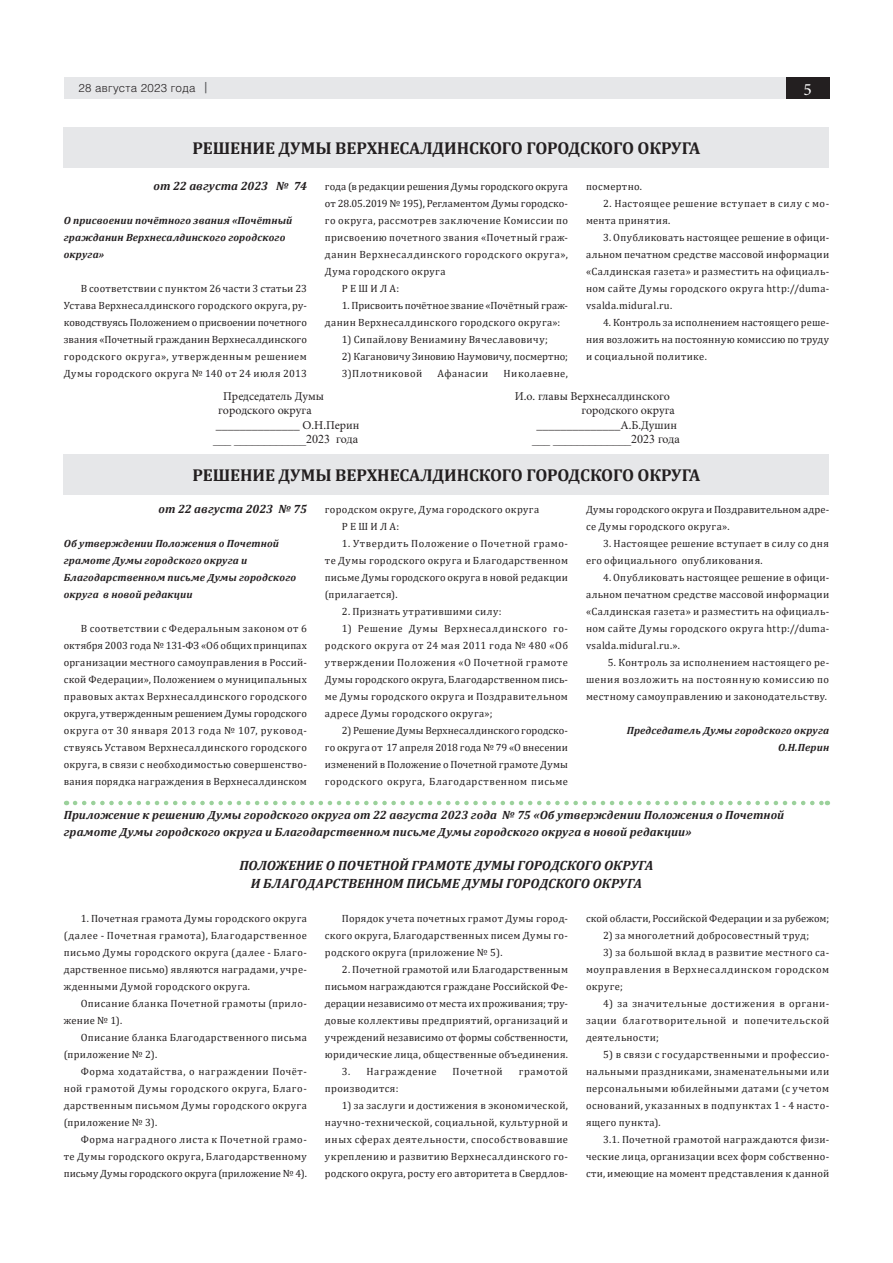
<style>
.page{position:relative;width:893px;height:1263px;background:#fff}
.page>*{position:absolute;margin:0;border:0;box-sizing:border-box;transform-origin:0 0}
.t1{font:700 17.25px "Cambria";letter-spacing:-.005em;color:#231f20}
.t2{font:17.25px "Minion Pro";color:#fff}
.заг_прилож{font:italic 700 13.5px "Cambria";letter-spacing:.005em;color:#231f20}
.прилож_подзаг{font:italic 700 12px "Cambria";letter-spacing:.01em;color:#231f20}
.t3{font:12px "Minion Pro";color:#231f20}
.ConsPlusNormal{font:12px "Times New Roman";color:#231f20}
.От{font:italic 700 12px "Cambria";letter-spacing:.005em;color:#231f20}
.t4{font:300 11.55px "Helios";letter-spacing:.02em;color:#231f20}
.тело_7{font:10.5px/17px "Cambria";letter-spacing:.03em;color:#231f20;text-align:justify}
.суть_постановл{font:italic 700 10.5px/17px "Cambria";letter-spacing:.015em;color:#231f20}
.тело_7-2{font:10.5px "Cambria";color:#231f20}
.подпись{font:italic 700 10.5px/17px "Cambria";letter-spacing:.015em;color:#231f20;text-align:right}
.тело_7-3{font:10.5px "Cambria";letter-spacing:.05em;color:#231f20}
.тело_7-4{font:10.5px "Cambria";letter-spacing:.055em;color:#231f20}
.s1{font-family:"Franklin Gothic";font-weight:400;font-size:13.5px;color:#57585a}
</style>
<div class="page">
<div style="left:64px;top:77px;width:722px;height:22px;background:#e6e7e9"></div>
<div style="left:786px;top:77px;width:43px;height:22px;background:#231f20"></div>
<div style="left:64px;top:128px;width:765px;height:40px;background:#e6e7e9"></div>
<div style="left:64px;top:454px;width:765px;height:40px;background:#e6e7e9"></div>
<svg style="left:75px;top:801px;width:753px;height:4px"></svg>
<p class="t4" style="left:79px;top:81px;width:132px">28 августа 2023 года <span class="s1">|</span></p>
<h1 class="t2" style="left:803px;top:77px;width:10px">5</h1>
<p class="t1" style="left:192px;top:136px;width:510px">РЕШЕНИЕ ДУМЫ ВЕРХНЕСАЛДИНСКОГО ГОРОДСКОГО ОКРУГА</p>
<p class="От" style="left:153px;top:177px;width:155px">от 22 августа 2023 № 74</p>
<p class="суть_постановл" style="left:64px;top:212px;width:230px">О присвоении почётного звания «Почётный гражданин Верхнесалдинского городского округа»</p>
<p class="тело_7" style="left:64px;top:280px;width:245px;text-indent:17px">В соответствии с пунктом 26 части 3 статьи 23<br>Устава Верхнесалдинского городского округа, ру&shy;ководствуясь Положением о присвоении почетного звания «Почетный гражданин Верхнесалдинского городского округа», утвержденным решением Думы городского округа № 140 от 24 июля 2013</p>
<p class="тело_7" style="left:325px;top:178px;width:245px">года (в редакции решения Думы городского округа от 28.05.2019 № 195), Регламентом Думы городско&shy;го округа, рассмотрев заключение Комиссии по присвоению почетного звания «Почетный граж&shy;данин Верхнесалдинского городского округа», Дума городского округа</p>
<p class="тело_7" style="left:342px;top:280px;width:59px">Р Е Ш И Л А:</p>
<p class="тело_7" style="left:325px;top:297px;width:245px;text-indent:17px">1. Присвоить почётное звание «Почётный граж&shy;данин Верхнесалдинского городского округа»:</p>
<p class="тело_7" style="left:342px;top:331px;width:207px">1) Сипайлову Вениамину Вячеславовичу;</p>
<p class="тело_7-2" style="left:342px;top:350px;width:228px">2) Кагановичу Зиновию Наумовичу, посмертно;</p>
<p class="тело_7-3" style="left:342px;top:367px;width:82px">3)Плотниковой</p>
<p class="тело_7-3" style="left:437px;top:367px;width:52px">Афанасии</p>
<p class="тело_7" style="left:504px;top:365px;width:66px">Николаевне,</p>
<p class="тело_7" style="left:586px;top:178px;width:57px">посмертно.</p>
<p class="тело_7" style="left:586px;top:195px;width:245px;text-indent:17px">2. Настоящее решение вступает в силу с мо&shy;мента принятия.</p>
<p class="тело_7" style="left:586px;top:229px;width:245px;text-indent:17px">3. Опубликовать настоящее решение в офици&shy;альном печатном средстве массовой информации «Салдинская газета» и разместить на официаль&shy;ном сайте Думы городского округа http://duma&shy;vsalda.midural.ru.</p>
<p class="тело_7" style="left:586px;top:314px;width:245px;text-indent:17px">4. Контроль за исполнением настоящего реше&shy;ния возложить на постоянную комиссию по труду и социальной политике.</p>
<p class="t3" style="left:223px;top:388px;width:102px">Председатель Думы</p>
<p class="t3" style="left:515px;top:388px;width:157px">И.о. главы Верхнесалдинского</p>
<p class="t3" style="left:218px;top:402px;width:95px">городского округа</p>
<p class="t3" style="left:581px;top:402px;width:95px">городского округа</p>
<p class="t3" style="left:216px;top:417px;width:145px">______________ О.Н.Перин</p>
<p class="t3" style="left:536px;top:417px;width:142px">______________А.Б.Душин</p>
<p class="ConsPlusNormal" style="left:213px;top:431px;width:146px">___ ____________2023 года</p>
<p class="ConsPlusNormal" style="left:532px;top:431px;width:149px">___ _____________2023 года</p>
<p class="t1" style="left:192px;top:463px;width:510px">РЕШЕНИЕ ДУМЫ ВЕРХНЕСАЛДИНСКОГО ГОРОДСКОГО ОКРУГА</p>
<p class="От" style="left:158px;top:501px;width:150px">от 22 августа 2023 № 75</p>
<p class="суть_постановл" style="left:64px;top:535px;width:234px">Об утверждении Положения о Почетной грамоте Думы городского округа и Благодарственном письме Думы городского округа в новой редакции</p>
<p class="тело_7" style="left:64px;top:620px;width:245px;text-indent:17px">В соответствии с Федеральным законом от 6 октября 2003 года № 131-ФЗ «Об общих принципах организации местного самоуправления в Россий&shy;ской Федерации», Положением о муниципальных правовых актах Верхнесалдинского городского округа, утвержденным решением Думы городского округа от 30 января 2013 года № 107, руковод&shy;ствуясь Уставом Верхнесалдинского городского округа, в связи с необходимостью совершенство&shy;вания порядка награждения в Верхнесалдинском</p>
<p class="тело_7" style="left:325px;top:501px;width:216px">городском округе, Дума городского округа</p>
<p class="тело_7" style="left:342px;top:518px;width:59px">Р Е Ш И Л А:</p>
<p class="тело_7" style="left:325px;top:535px;width:245px;text-indent:17px">1. Утвердить Положение о Почетной грамо&shy;те Думы городского округа и Благодарственном письме Думы городского округа в новой редакции (прилагается).</p>
<p class="тело_7" style="left:342px;top:603px;width:161px">2. Признать утратившими силу:</p>
<p class="тело_7" style="left:325px;top:620px;width:245px;text-indent:17px">1) Решение Думы Верхнесалдинского го&shy;родского округа от 24 мая 2011 года № 480 «Об утверждении Положения «О Почетной грамоте Думы городского округа, Благодарственном пись&shy;ме Думы городского округа и Поздравительном адресе Думы городского округа»;</p>
<p class="тело_7" style="left:325px;top:722px;width:245px;text-indent:17px">2) Решение Думы Верхнесалдинского городско&shy;го округа от 17 апреля 2018 года № 79 «О внесении изменений в Положение о Почетной грамоте Думы городского округа, Благодарственном письме</p>
<p class="тело_7" style="left:586px;top:501px;width:245px">Думы городского округа и Поздравительном адре&shy;се Думы городского округа».</p>
<p class="тело_7" style="left:586px;top:535px;width:245px;text-indent:17px">3. Настоящее решение вступает в силу со дня его официального опубликования.</p>
<p class="тело_7" style="left:586px;top:569px;width:245px;text-indent:17px">4. Опубликовать настоящее решение в офици&shy;альном печатном средстве массовой информации «Салдинская газета» и разместить на официаль&shy;ном сайте Думы городского округа http://duma&shy;vsalda.midural.ru.».</p>
<p class="тело_7" style="left:586px;top:654px;width:245px;text-indent:22px">5. Контроль за исполнением настоящего ре&shy;шения возложить на постоянную комиссию по местному самоуправлению и законодательству.</p>
<p class="подпись" style="left:627px;top:722px;width:204px">Председатель Думы городского округа<br>О.Н.Перин</p>
<p class="прилож_подзаг" style="left:64px;top:807px;width:722px">Приложение к решению Думы городского округа от 22 августа 2023 года № 75 «Об утверждении Положения о Почетной</p>
<p class="прилож_подзаг" style="left:64px;top:824px;width:629px">грамоте Думы городского округа и Благодарственном письме Думы городского округа в новой редакции»</p>
<p class="заг_прилож" style="left:239px;top:856px;width:416px">ПОЛОЖЕНИЕ О ПОЧЕТНОЙ ГРАМОТЕ ДУМЫ ГОРОДСКОГО ОКРУГА</p>
<p class="заг_прилож" style="left:251px;top:873px;width:393px">И БЛАГОДАРСТВЕННОМ ПИСЬМЕ ДУМЫ ГОРОДСКОГО ОКРУГА</p>
<p class="тело_7" style="left:64px;top:909px;width:245px;text-indent:17px">1. Почетная грамота Думы городского округа (далее - Почетная грамота), Благодарственное письмо Думы городского округа (далее - Благо&shy;дарственное письмо) являются наградами, учре&shy;жденными Думой городского округа.</p>
<p class="тело_7" style="left:64px;top:994px;width:245px;text-indent:17px">Описание бланка Почетной грамоты (прило&shy;жение № 1).</p>
<p class="тело_7" style="left:64px;top:1028px;width:245px;text-indent:17px">Описание бланка Благодарственного письма (приложение № 2).</p>
<p class="тело_7" style="left:64px;top:1062px;width:245px;text-indent:17px">Форма ходатайства, о награждении Почёт&shy;ной грамотой Думы городского округа, Благо&shy;дарственным письмом Думы городского округа (приложение № 3).</p>
<p class="тело_7" style="left:64px;top:1130px;width:245px;text-indent:17px">Форма наградного листа к Почетной грамо&shy;те Думы городского округа, Благодарственному письму Думы городского округа (приложение № 4).</p>
<p class="тело_7-2" style="left:586px;top:912px;width:245px">ской области, Российской Федерации и за рубежом;</p>
<p class="тело_7" style="left:603px;top:926px;width:208px">2) за многолетний добросовестный труд;</p>
<p class="тело_7" style="left:586px;top:943px;width:245px;text-indent:17px">3) за большой вклад в развитие местного са&shy;моуправления в Верхнесалдинском городском округе;</p>
<p class="тело_7" style="left:586px;top:994px;width:245px;text-indent:17px">4) за значительные достижения в органи&shy;зации благотворительной и попечительской деятельности;</p>
<p class="тело_7" style="left:586px;top:1045px;width:245px;text-indent:17px">5) в связи с государственными и профессио&shy;нальными праздниками, знаменательными или персональными юбилейными датами (с учетом оснований, указанных в подпунктах 1 - 4 насто&shy;ящего пункта).</p>
<p class="тело_7" style="left:586px;top:1130px;width:245px;text-indent:17px">3.1. Почетной грамотой награждаются физи&shy;ческие лица, организации всех форм собственно&shy;сти, имеющие на момент представления к данной</p>
<p class="тело_7" style="left:325px;top:909px;width:245px;text-indent:17px">Порядок учета почетных грамот Думы город&shy;ского округа, Благодарственных писем Думы го&shy;родского округа (приложение № 5).</p>
<p class="тело_7" style="left:325px;top:960px;width:245px;text-indent:17px">2. Почетной грамотой или Благодарственным письмом награждаются граждане Российской Фе&shy;дерации независимо от места их проживания; тру&shy;довые коллективы предприятий, организаций и учреждений независимо от формы собственности, юридические лица, общественные объединения.</p>
<p class="тело_7-3" style="left:342px;top:1065px;width:96px">3. Награждение</p>
<p class="тело_7" style="left:453px;top:1062px;width:51px">Почетной</p>
<p class="тело_7-4" style="left:519px;top:1065px;width:51px">грамотой</p>
<p class="тело_7" style="left:325px;top:1079px;width:75px">производится:</p>
<p class="тело_7" style="left:325px;top:1096px;width:245px;text-indent:17px">1) за заслуги и достижения в экономической, научно-технической, социальной, культурной и иных сферах деятельности, способствовавшие укреплению и развитию Верхнесалдинского го&shy;родского округа, росту его авторитета в Свердлов-</p>
</div>
